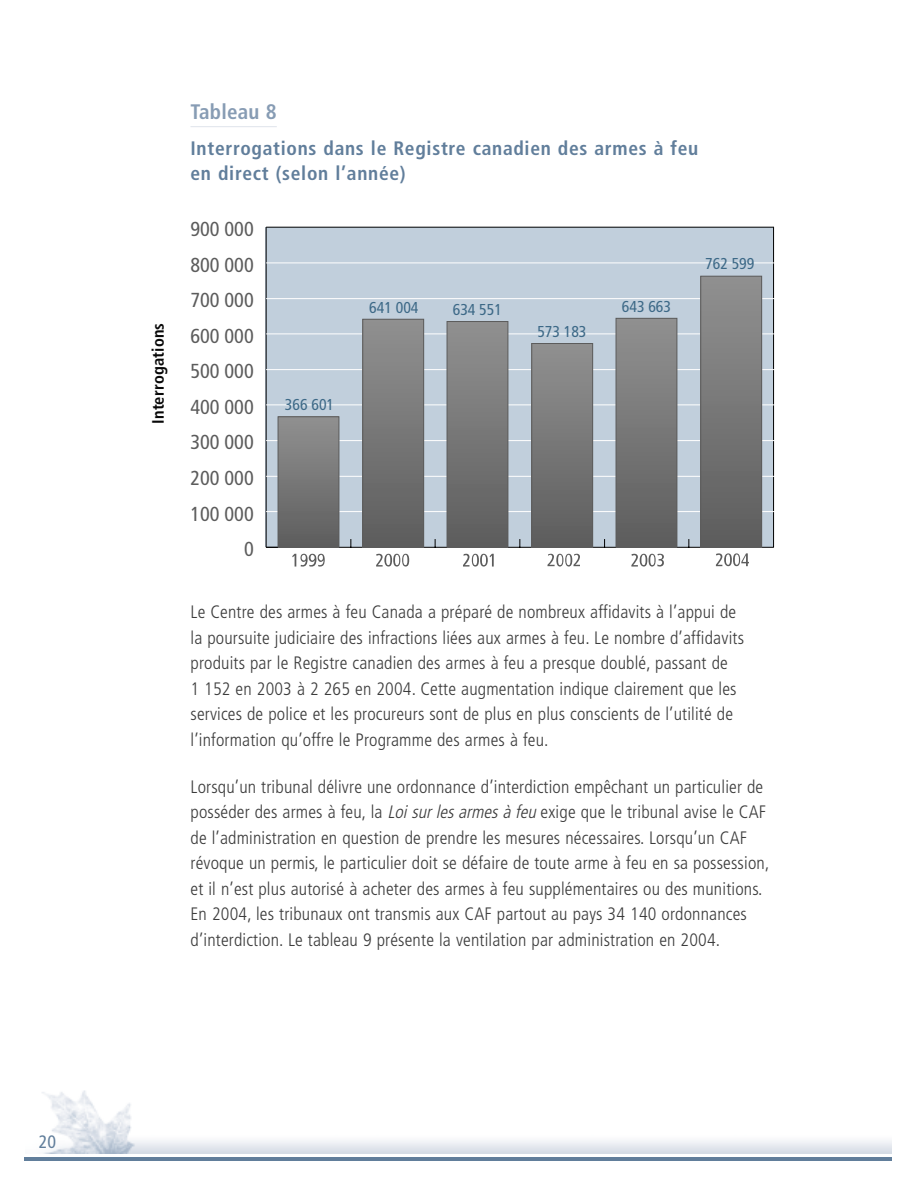
<style>
.page{position:relative;width:918px;height:1188px;background:#fff}
.page>*{position:absolute;margin:0;border:0;box-sizing:border-box;transform-origin:0 0}
.t1{font:700 condensed 21px "Frutiger";letter-spacing:.01em;color:#879cb4}
.t2{font:condensed 20.25px "Frutiger";color:#5c5c5c}
.t3{font:700 condensed 19.5px/25.5px "Frutiger";letter-spacing:.035em;color:#617e9b}
.t4{font:300 condensed 18px/25.5px "Frutiger";letter-spacing:.01em;color:#3c3c3c}
.t5{font:condensed 18px "Frutiger";color:#617e9b}
.t6{font:700 condensed 16.5px "Frutiger";letter-spacing:.01em;color:#080808}
.t7{font:condensed 15.75px "Frutiger";color:#3d6987}
.s1{font-style:italic}
</style>
<div class="page">
<hr style="left:25px;top:1158px;width:867px;height:3px;background:#617e9b">
<img style="left:42px;top:1090px;width:850px;height:64px">
<hr style="left:190px;top:126px;width:87px;height:1px;background:#dfe3eb">
<div style="left:266px;top:227px;width:508px;height:319px;background:#c1cfdc"></div>
<svg style="left:292px;top:554px;width:33px;height:13px"></svg>
<svg style="left:376px;top:554px;width:33px;height:13px"></svg>
<svg style="left:463px;top:554px;width:31px;height:13px"></svg>
<svg style="left:547px;top:554px;width:33px;height:13px"></svg>
<svg style="left:631px;top:554px;width:33px;height:13px"></svg>
<svg style="left:716px;top:553px;width:33px;height:13px"></svg>
<hr style="left:266px;top:547px;width:508px;height:1px;background:#000">
<hr style="left:773px;top:227px;width:1px;height:320px;background:#000">
<hr style="left:266px;top:227px;width:1px;height:320px;background:#000">
<hr style="left:266px;top:511px;width:515px;height:1px;background:#fff">
<hr style="left:266px;top:476px;width:512px;height:1px;background:#fff">
<hr style="left:266px;top:440px;width:514px;height:1px;background:#fff">
<hr style="left:266px;top:404px;width:511px;height:1px;background:#fff">
<hr style="left:266px;top:369px;width:514px;height:1px;background:#fff">
<hr style="left:266px;top:333px;width:512px;height:1px;background:#fff">
<hr style="left:266px;top:298px;width:512px;height:1px;background:#fff">
<hr style="left:266px;top:262px;width:515px;height:1px;background:#fff">
<hr style="left:266px;top:227px;width:508px;height:1px;background:#000">
<div style="left:278px;top:417px;width:61px;height:130px;background:linear-gradient(to bottom,#919191,#5e5e5e)"></div>
<div style="left:278px;top:416px;width:61px;height:131px;border:1px solid #5c5c5c"></div>
<div style="left:363px;top:320px;width:60px;height:227px;background:linear-gradient(to bottom,#919191,#5d5d5d)"></div>
<div style="left:362px;top:319px;width:62px;height:228px;border:1px solid #5c5c5c"></div>
<div style="left:447px;top:322px;width:61px;height:225px;background:linear-gradient(to bottom,#919191,#5d5d5d)"></div>
<div style="left:447px;top:321px;width:61px;height:226px;border:1px solid #5c5c5c"></div>
<div style="left:532px;top:344px;width:60px;height:203px;background:linear-gradient(to bottom,#919191,#5d5d5d)"></div>
<div style="left:531px;top:343px;width:62px;height:205px;border:1px solid #5c5c5c"></div>
<div style="left:616px;top:318px;width:61px;height:229px;background:linear-gradient(to bottom,#919191,#5d5d5d)"></div>
<div style="left:616px;top:318px;width:61px;height:229px;border:1px solid #5c5c5c"></div>
<div style="left:701px;top:276px;width:60px;height:271px;background:linear-gradient(to bottom,#919191,#5d5d5d)"></div>
<div style="left:700px;top:276px;width:62px;height:272px;border:1px solid #5c5c5c"></div>
<p class="t5" style="left:39px;top:1134px;width:19px">20</p>
<p class="t6" style="left:152px;top:424px;width:103px;rotate:-90deg">Interrogations</p>
<p class="t1" style="left:190px;top:103px;width:88px">Tableau 8</p>
<p class="t3" style="left:190px;top:137px;width:509px">Interrogations dans le Registre canadien des armes à feu en direct (selon l’année)</p>
<p class="t2" style="left:191px;top:221px;width:65px">900 000</p>
<p class="t2" style="left:191px;top:256px;width:65px">800 000</p>
<p class="t2" style="left:191px;top:292px;width:65px">700 000</p>
<p class="t2" style="left:191px;top:328px;width:65px">600 000</p>
<p class="t2" style="left:191px;top:363px;width:65px">500 000</p>
<p class="t2" style="left:191px;top:399px;width:65px">400 000</p>
<p class="t2" style="left:191px;top:434px;width:65px">300 000</p>
<p class="t2" style="left:191px;top:470px;width:65px">200 000</p>
<p class="t2" style="left:191px;top:505px;width:65px">100 000</p>
<p class="t2" style="left:244px;top:541px;width:11px">0</p>
<p class="t7" style="left:285px;top:398px;width:51px">366 601</p>
<p class="t7" style="left:369px;top:301px;width:51px">641 004</p>
<p class="t7" style="left:453px;top:303px;width:51px">634 551</p>
<p class="t7" style="left:537px;top:326px;width:51px">573 183</p>
<p class="t7" style="left:622px;top:300px;width:51px">643 663</p>
<p class="t7" style="left:705px;top:258px;width:51px">762 599</p>
<p class="t4" style="left:190px;top:601px;width:555px">Le Centre des armes à feu Canada a préparé de nombreux affidavits à l’appui de la poursuite judiciaire des infractions liées aux armes à feu. Le nombre d’affidavits produits par le Registre canadien des armes à feu a presque doublé, passant de<br>1 152 en 2003 à 2 265 en 2004. Cette augmentation indique clairement que les services de police et les procureurs sont de plus en plus conscients de l’utilité de l’information qu’offre le Programme des armes à feu.</p>
<p class="t4" style="left:190px;top:775px;width:580px">Lorsqu’un tribunal délivre une ordonnance d’interdiction empêchant un particulier de posséder des armes à feu, la <span class="s1">Loisurlesarmesà feu</span>exige que le tribunal avise le CAF de l’administration en question de prendre les mesures nécessaires. Lorsqu’un CAF révoque un permis, le particulier doit se défaire de toute arme à feu en sa possession, et il n’est plus autorisé à acheter des armes à feu supplémentaires ou des munitions.<br>En 2004, les tribunaux ont transmis aux CAF partout au pays 34 140 ordonnances d’interdiction. Le tableau 9 présente la ventilation par administration en 2004.</p>
</div>
